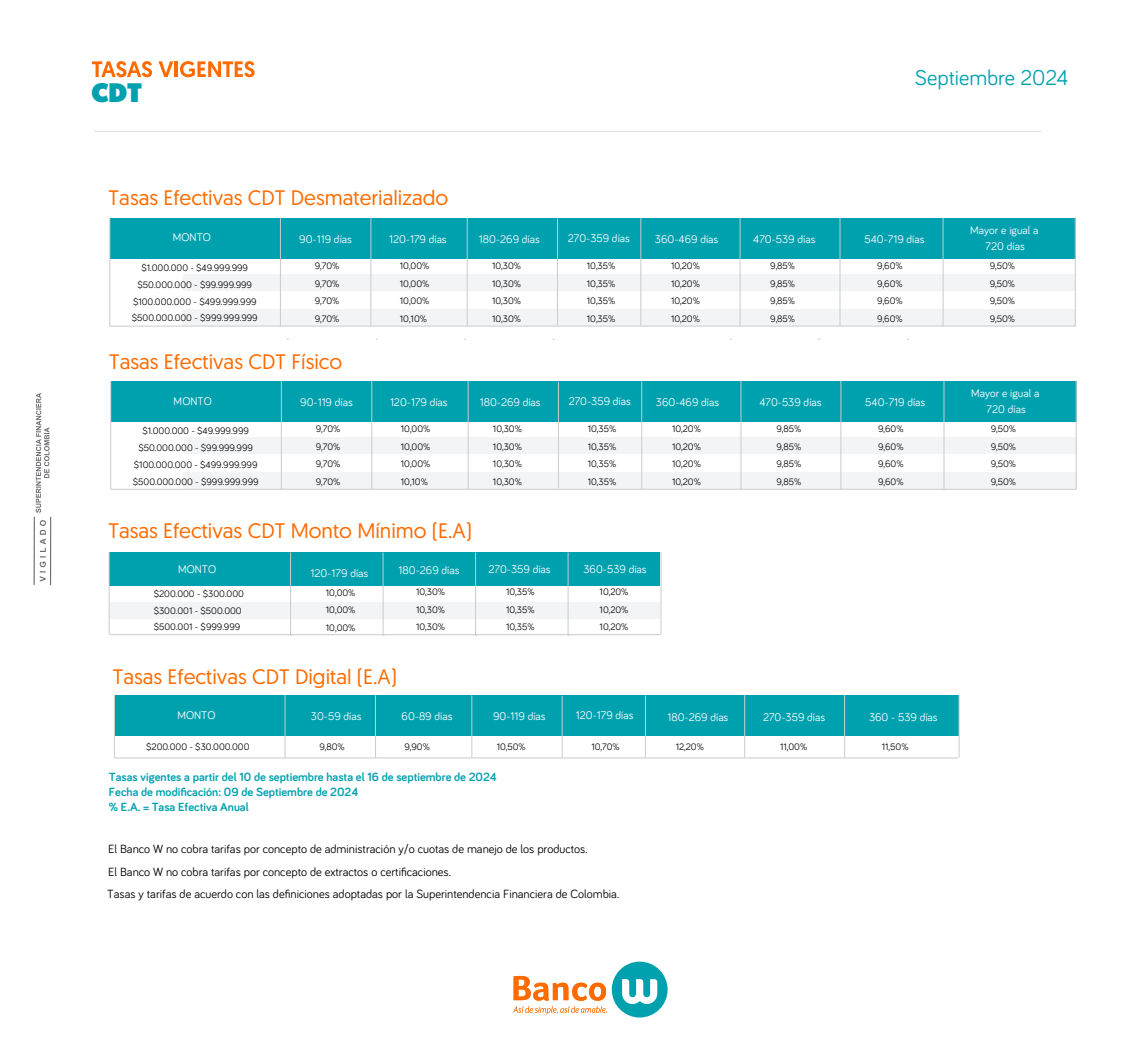
<style>
.page{position:relative;width:1126px;height:1054px;background:#fff}
.page>*{position:absolute;margin:0;border:0;box-sizing:border-box;transform-origin:0 0}
.t1{font:900 26.69px "Geomanist";color:#00a1af}
.t2{font:22.05px "Bariol";color:#00a1af}
.t3{font:20.91px "Geomanist";color:#ff6b00}
.t4{font:12.25px/22.8px "Bariol";color:#000}
.t5{font:700 12.25px/14.7px "Bariol";color:#00a1af}
.t6{font:11.38px/15.8px "Bariol";color:#fff;text-align:center}
.t7{font:9.62px/17.5px "Bariol";color:#000;text-align:justify}
</style>
<div class="page">
<div style="left:109px;top:602px;width:551px;height:16px;background:#f3f4f5"></div>
<hr style="left:95px;top:131px;width:945px;height:1px;background:#ddd">
<svg style="left:92px;top:61px;width:60px;height:16px"></svg>
<svg style="left:158px;top:61px;width:15px;height:16px"></svg>
<hr style="left:175px;top:61px;width:3px;height:16px;background:#ff6b00">
<svg style="left:180px;top:61px;width:74px;height:16px"></svg>
<div style="left:611px;top:961px;width:56px;height:56px;background:#00a1af;border-radius:50%"></div>
<svg style="left:622px;top:979px;width:35px;height:24px"></svg>
<svg style="left:513px;top:975px;width:93px;height:39px"></svg>
<svg style="left:36px;top:393px;width:13px;height:119px"></svg>
<svg style="left:40px;top:520px;width:6px;height:61px"></svg>
<hr style="left:34px;top:516px;width:1px;height:69px;background:#6c6d71">
<hr style="left:50px;top:516px;width:1px;height:69px;background:#6c6d71">
<div style="left:183px;top:274px;width:892px;height:16px;background:#f3f4f5"></div>
<div style="left:182px;top:309px;width:893px;height:16px;background:#f3f4f5"></div>
<div style="left:110px;top:218px;width:965px;height:41px;background:#00a1af"></div>
<hr style="left:109px;top:218px;width:1px;height:108px;background:#cacbcc">
<hr style="left:280px;top:218px;width:1px;height:108px;background:#cacbcc">
<hr style="left:466px;top:218px;width:1px;height:107px;background:#cacbcc">
<hr style="left:557px;top:218px;width:1px;height:107px;background:#cacbcc">
<hr style="left:640px;top:218px;width:1px;height:107px;background:#cacbcc">
<hr style="left:739px;top:218px;width:1px;height:108px;background:#cacbcc">
<hr style="left:839px;top:218px;width:1px;height:108px;background:#cacbcc">
<hr style="left:109px;top:325px;width:966px;height:1px;background:#cacbcc">
<div style="left:109px;top:552px;width:552px;height:33px;background:#00a1af"></div>
<hr style="left:290px;top:552px;width:1px;height:82px;background:#cacbcc">
<hr style="left:109px;top:552px;width:1px;height:82px;background:#cacbcc">
<hr style="left:382px;top:552px;width:1px;height:82px;background:#cacbcc">
<hr style="left:475px;top:552px;width:1px;height:82px;background:#cacbcc">
<hr style="left:567px;top:552px;width:1px;height:82px;background:#cacbcc">
<hr style="left:660px;top:552px;width:1px;height:82px;background:#cacbcc">
<hr style="left:109px;top:634px;width:551px;height:1px;background:#cacbcc">
<hr style="left:942px;top:217px;width:1px;height:109px;background:#cacbcc">
<hr style="left:1074px;top:217px;width:1px;height:109px;background:#cacbcc">
<hr style="left:370px;top:218px;width:1px;height:107px;background:#cacbcc">
<div style="left:184px;top:437px;width:892px;height:16px;background:#f3f4f5"></div>
<div style="left:183px;top:472px;width:893px;height:16px;background:#f3f4f5"></div>
<div style="left:111px;top:381px;width:965px;height:41px;background:#00a1af"></div>
<hr style="left:110px;top:381px;width:1px;height:108px;background:#cacbcc">
<hr style="left:281px;top:381px;width:1px;height:108px;background:#cacbcc">
<hr style="left:467px;top:381px;width:1px;height:107px;background:#cacbcc">
<hr style="left:558px;top:381px;width:1px;height:107px;background:#cacbcc">
<hr style="left:641px;top:381px;width:1px;height:107px;background:#cacbcc">
<hr style="left:740px;top:381px;width:1px;height:108px;background:#cacbcc">
<hr style="left:840px;top:381px;width:1px;height:108px;background:#cacbcc">
<hr style="left:110px;top:488px;width:966px;height:1px;background:#cacbcc">
<hr style="left:943px;top:381px;width:1px;height:108px;background:#cacbcc">
<hr style="left:1075px;top:381px;width:1px;height:108px;background:#cacbcc">
<hr style="left:371px;top:381px;width:1px;height:107px;background:#cacbcc">
<div style="left:115px;top:695px;width:843px;height:41px;background:#00a1af"></div>
<hr style="left:114px;top:695px;width:1px;height:62px;background:#cacbcc">
<hr style="left:284px;top:695px;width:1px;height:62px;background:#cacbcc">
<hr style="left:471px;top:695px;width:1px;height:62px;background:#cacbcc">
<hr style="left:561px;top:695px;width:1px;height:61px;background:#cacbcc">
<hr style="left:645px;top:695px;width:1px;height:62px;background:#cacbcc">
<hr style="left:744px;top:694px;width:1px;height:63px;background:#cacbcc">
<hr style="left:844px;top:694px;width:1px;height:63px;background:#cacbcc">
<hr style="left:114px;top:757px;width:843px;height:1px;background:#cacbcc">
<hr style="left:958px;top:694px;width:1px;height:63px;background:#cacbcc">
<hr style="left:375px;top:695px;width:1px;height:62px;background:#cacbcc">
<h1 class="t1" style="left:92px;top:75px;width:52px">CDT</h1>
<h3 class="t3" style="left:109px;top:184px;width:341px">Tasas Efectivas CDT Desmaterializado</h3>
<h2 class="t2" style="left:914px;top:62px;width:155px">Septiembre 2024</h2>
<p class="t6" style="left:173px;top:229px;width:40px">MONTO</p>
<p class="t6" style="left:970px;top:221px;width:70px">Mayor e igual a<br>720 días</p>
<p class="t6" style="left:567px;top:229px;width:64px">270-359 días</p>
<p class="t6" style="left:655px;top:231px;width:65px">360-469 días</p>
<p class="t6" style="left:753px;top:231px;width:64px">470-539 días</p>
<p class="t6" style="left:299px;top:230px;width:54px">90-119 días</p>
<p class="t6" style="left:389px;top:230px;width:59px">120-179 días</p>
<p class="t6" style="left:479px;top:230px;width:62px">180-269 días</p>
<p class="t6" style="left:864px;top:231px;width:62px">540-719 días</p>
<p class="t7" style="left:132px;top:259px;width:127px;line-height:16.8px;text-align:center">$1.000.000 - $49.999.999 $50.000.000 - $99.999.999 $100.000.000 - $499.999.999 $500.000.000 - $999.999.999</p>
<p class="t7" style="left:315px;top:256px;width:26px">9,70% 9,70% 9,70% 9,70%</p>
<p class="t7" style="left:400px;top:256px;width:31px">10,00% 10,00% 10,00% 10,10%</p>
<p class="t7" style="left:492px;top:256px;width:30px">10,30% 10,30% 10,30% 10,30%</p>
<p class="t7" style="left:586px;top:256px;width:30px">10,35% 10,35% 10,35% 10,35%</p>
<p class="t7" style="left:671px;top:256px;width:30px">10,20% 10,20% 10,20% 10,20%</p>
<p class="t7" style="left:770px;top:256px;width:26px">9,85% 9,85% 9,85% 9,85%</p>
<p class="t7" style="left:877px;top:256px;width:27px">9,60% 9,60% 9,60% 9,60%</p>
<p class="t7" style="left:989px;top:256px;width:27px">9,50% 9,50% 9,50% 9,50%</p>
<h3 class="t3" style="left:109px;top:348px;width:235px">Tasas Efectivas CDT Físico</h3>
<p class="t6" style="left:174px;top:392px;width:40px">MONTO</p>
<p class="t6" style="left:971px;top:384px;width:70px">Mayor e igual a<br>720 días</p>
<p class="t6" style="left:568px;top:393px;width:64px">270-359 días</p>
<p class="t6" style="left:655px;top:394px;width:65px">360-469 días</p>
<p class="t6" style="left:759px;top:394px;width:64px">470-539 días</p>
<p class="t6" style="left:300px;top:393px;width:54px">90-119 días</p>
<p class="t6" style="left:390px;top:393px;width:59px">120-179 días</p>
<p class="t6" style="left:479px;top:393px;width:62px">180-269 días</p>
<p class="t6" style="left:865px;top:394px;width:62px">540-719 días</p>
<p class="t7" style="left:315px;top:420px;width:26px">9,70% 9,70% 9,70% 9,70%</p>
<p class="t7" style="left:401px;top:420px;width:31px">10,00% 10,00% 10,00% 10,10%</p>
<p class="t7" style="left:493px;top:420px;width:30px">10,30% 10,30% 10,30% 10,30%</p>
<p class="t7" style="left:587px;top:420px;width:30px">10,35% 10,35% 10,35% 10,35%</p>
<p class="t7" style="left:672px;top:419px;width:30px">10,20% 10,20% 10,20% 10,20%</p>
<p class="t7" style="left:776px;top:419px;width:26px">9,85% 9,85% 9,85% 9,85%</p>
<p class="t7" style="left:878px;top:419px;width:27px">9,60% 9,60% 9,60% 9,60%</p>
<p class="t7" style="left:990px;top:419px;width:27px">9,50% 9,50% 9,50% 9,50%</p>
<p class="t7" style="left:133px;top:422px;width:127px;line-height:16.8px;text-align:center">$1.000.000 - $49.999.999 $50.000.000 - $99.999.999 $100.000.000 - $499.999.999 $500.000.000 - $999.999.999</p>
<h3 class="t3" style="left:108px;top:517px;width:365px">Tasas Efectivas CDT Monto Mínimo (E.A)</h3>
<p class="t6" style="left:178px;top:560px;width:40px">MONTO</p>
<p class="t6" style="left:310px;top:564px;width:59px">120-179 días</p>
<p class="t6" style="left:398px;top:562px;width:63px">180-269 días</p>
<p class="t6" style="left:488px;top:560px;width:64px">270-359 días</p>
<p class="t7" style="left:154px;top:585px;width:92px;line-height:16.4px;text-align:left">$200.000 - $300.000 $300.001 - $500.000 $500.001 - $999.999</p>
<p class="t6" style="left:583px;top:560px;width:65px">360-539 días</p>
<p class="t7" style="left:326px;top:583px;width:31px">10,00% 10,00% 10,00%</p>
<p class="t7" style="left:416px;top:582px;width:30px">10,30% 10,30% 10,30%</p>
<p class="t7" style="left:506px;top:582px;width:30px">10,35% 10,35% 10,35%</p>
<p class="t7" style="left:599px;top:582px;width:30px">10,20% 10,20% 10,20%</p>
<h3 class="t3" style="left:113px;top:662px;width:285px">Tasas Efectivas CDT Digital (E.A)</h3>
<p class="t6" style="left:177px;top:706px;width:40px">MONTO</p>
<p class="t6" style="left:576px;top:706px;width:59px">120-179 días</p>
<p class="t6" style="left:667px;top:708px;width:62px">180-269 días</p>
<p class="t6" style="left:763px;top:708px;width:64px">270-359 días</p>
<p class="t7" style="left:146px;top:737px;width:105px">$200.000 - $30.000.000</p>
<p class="t6" style="left:311px;top:707px;width:52px">30-59 días</p>
<p class="t6" style="left:401px;top:707px;width:52px">60-89 días</p>
<p class="t6" style="left:493px;top:707px;width:54px">90-119 días</p>
<p class="t6" style="left:868px;top:708px;width:70px">360 - 539 días</p>
<p class="t7" style="left:319px;top:737px;width:27px">9,80%</p>
<p class="t7" style="left:404px;top:737px;width:27px">9,90%</p>
<p class="t7" style="left:496px;top:737px;width:31px">10,50%</p>
<p class="t7" style="left:591px;top:737px;width:30px">10,70%</p>
<p class="t7" style="left:675px;top:737px;width:30px">12,20%</p>
<p class="t7" style="left:780px;top:737px;width:29px">11,00%</p>
<p class="t7" style="left:881px;top:737px;width:28px">11,50%</p>
<p class="t5" style="left:109px;top:769px;width:389px">Tasas vigentes a partir del 10 de septiembre hasta el 16 de septiembre de 2024<br>Fecha de modificación: 09 de Septiembre de 2024<br>% E.A. = Tasa Efectiva Anual</p>
<p class="t4" style="left:107px;top:836px;width:513px">El Banco W no cobra tarifas por concepto de administración y/o cuotas de manejo de los productos.<br>El Banco W no cobra tarifas por concepto de extractos o certificaciones.<br>Tasas y tarifas de acuerdo con las definiciones adoptadas por la Superintendencia Financiera de Colombia.</p>
</div>
